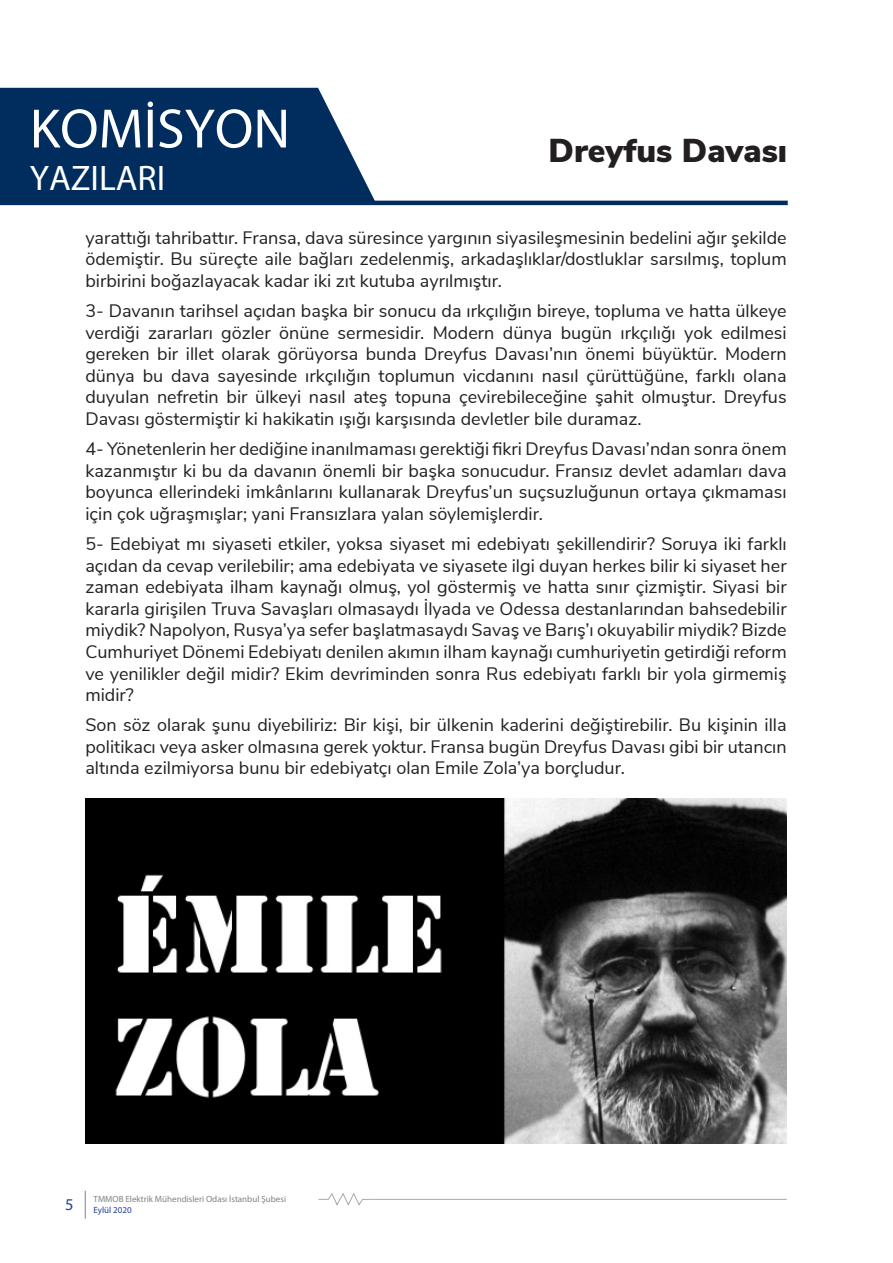
<style>
.page{position:relative;width:893px;height:1263px;background:#fff}
.page>*{position:absolute;margin:0;border:0;box-sizing:border-box;transform-origin:0 0}
.t1{font:55.95px "Myriad Pro";color:#fff}
.t2{font:35.55px "Myriad Pro";color:#fff}
.t3{font:900 33px "Nunito Sans";color:#231f20}
.t4{font:18px/21.6px "Nunito Sans";color:#231f20;text-align:justify}
.t5{font:16.5px "Myriad Pro";color:#223f99}
.t6{font:9px "Myriad Pro";color:#808285}
.t7{font:9px "Myriad Pro";color:#223f99}
</style>
<div class="page">
<svg style="left:85px;top:1191px;width:1px;height:28px"></svg>
<hr style="left:371px;top:1199px;width:416px;height:1px;background:#a8a9ad">
<svg style="left:318px;top:1193px;width:53px;height:13px"></svg>
<svg style="left:0;top:88px;width:376px;height:113px;background:#133d6a"></svg>
<hr style="left:0;top:201px;width:788px;height:4px;background:#002d5e">
<img style="left:85px;top:798px;width:702px;height:346px">
<p class="t1" style="left:30px;top:94px;width:262px">KOMİSYON</p>
<p class="t2" style="left:30px;top:156px;width:137px">YAZILARI</p>
<p class="t3" style="left:549px;top:127px;width:240px">Dreyfus Davası</p>
<p class="t4" style="left:85px;top:225px;width:703px">yarattığı tahribattır. Fransa, dava süresince yargının siyasileşmesinin bedelini ağır şekilde ödemiştir. Bu süreçte aile bağları zedelenmiş, arkadaşlıklar/dostluklar sarsılmış, toplum birbirini boğazlayacak kadar iki zıt kutuba ayrılmıştır.</p>
<p class="t4" style="left:85px;top:299px;width:703px">3- Davanın tarihsel açıdan başka bir sonucu da ırkçılığın bireye, topluma ve hatta ülkeye verdiği zararları gözler önüne sermesidir. Modern dünya bugün ırkçılığı yok edilmesi gereken bir illet olarak görüyorsa bunda Dreyfus Davası’nın önemi büyüktür. Modern dünya bu dava sayesinde ırkçılığın toplumun vicdanını nasıl çürüttüğüne, farklı olana duyulan nefretin bir ülkeyi nasıl ateş topuna çevirebileceğine şahit olmuştur. Dreyfus Davası göstermiştir ki hakikatin ışığı karşısında devletler bile duramaz.</p>
<p class="t4" style="left:85px;top:437px;width:703px">4- Yönetenlerin her dediğine inanılmaması gerektiği fikri Dreyfus Davası’ndan sonra önem kazanmıştır ki bu da davanın önemli bir başka sonucudur. Fransız devlet adamları dava boyunca ellerindeki imkânlarını kullanarak Dreyfus’un suçsuzluğunun ortaya çıkmaması için çok uğraşmışlar; yani Fransızlara yalan söylemişlerdir.</p>
<p class="t4" style="left:85px;top:532px;width:703px">5- Edebiyat mı siyaseti etkiler, yoksa siyaset mi edebiyatı şekillendirir? Soruya iki farklı açıdan da cevap verilebilir; ama edebiyata ve siyasete ilgi duyan herkes bilir ki siyaset her zaman edebiyata ilham kaynağı olmuş, yol göstermiş ve hatta sınır çizmiştir. Siyasi bir kararla girişilen Truva Savaşları olmasaydı İlyada ve Odessa destanlarından bahsedebilir miydik? Napolyon, Rusya’ya sefer başlatmasaydı Savaş ve Barış’ı okuyabilir miydik? Bizde Cumhuriyet Dönemi Edebiyatı denilen akımın ilham kaynağı cumhuriyetin getirdiği reform ve yenilikler değil midir? Ekim devriminden sonra Rus edebiyatı farklı bir yola girmemiş midir?</p>
<p class="t4" style="left:85px;top:713px;width:703px">Son söz olarak şunu diyebiliriz: Bir kişi, bir ülkenin kaderini değiştirebilir. Bu kişinin illa politikacı veya asker olmasına gerek yoktur. Fransa bugün Dreyfus Davası gibi bir utancın altında ezilmiyorsa bunu bir edebiyatçı olan Emile Zola’ya borçludur.</p>
<p class="t5" style="left:65px;top:1194px;width:10px">5</p>
<p class="t6" style="left:94px;top:1193px;width:194px">TMMOB Elektrik Mühendisleri Odası İstanbul Şubesi</p>
<p class="t7" style="left:94px;top:1204px;width:40px">Eylül 2020</p>
</div>
